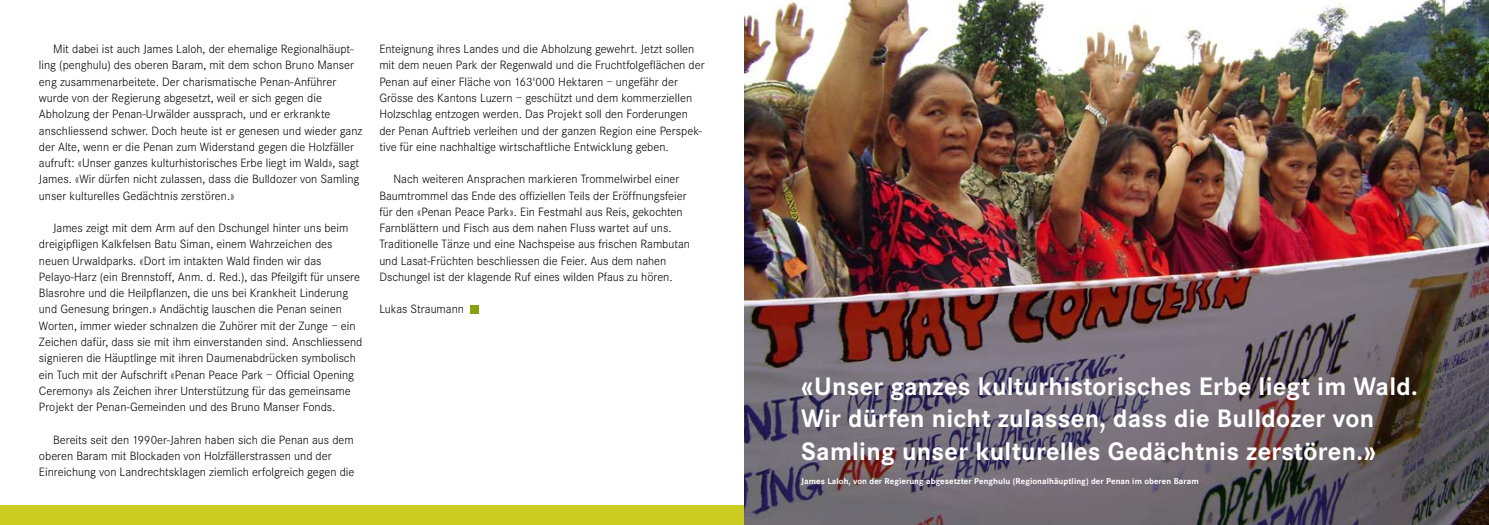
<style>
.page{position:relative;width:1489px;height:525px;background:#fff}
.page>*{position:absolute;margin:0;border:0;box-sizing:border-box;transform-origin:0 0}
.t1{font:700 26.25px/32.5px "Corporate S";letter-spacing:.01em;color:#fff}
.t2{font:300 12.5px/16.2px "Corporate S";color:#000}
.t3{font:700 8.75px "Corporate S";letter-spacing:.01em;color:#fff}
</style>
<div class="page">
<div style="left:0;top:505px;width:1488px;height:19px;background:#cccd23"></div>
<img style="left:744px;top:0;width:744px;height:524px">
<div style="left:470px;top:305px;width:8px;height:8px;background:#84a30e"></div>
<p class="t2" style="left:39px;top:41px;width:325px;text-indent:14px">Mit dabei ist auch James Laloh, der ehemalige Regionalhäupt&shy;ling (penghulu) des oberen Baram, mit dem schon Bruno Manser eng zusammenarbeitete. Der charismatische Penan-Anführer wurde von der Regierung abgesetzt, weil er sich gegen die Abholzung der Penan-Urwälder aussprach, und er erkrankte anschliessend schwer. Doch heute ist er genesen und wieder ganz der Alte, wenn er die Penan zum Widerstand gegen die Holzfäller aufruft: «Unser ganzes kulturhistorisches Erbe liegt im Wald», sagt James. «Wir dürfen nicht zulassen, dass die Bulldozer von Samling unser kulturelles Gedächtnis zerstören.»</p>
<p class="t2" style="left:39px;top:220px;width:325px;text-indent:14px">James zeigt mit dem Arm auf den Dschungel hinter uns beim dreigipfligen Kalkfelsen Batu Siman, einem Wahrzeichen des neuen Urwaldparks. «Dort im intakten Wald finden wir das Pelayo-Harz (ein Brennstoff, Anm. d. Red.), das Pfeilgift für unsere Blasrohre und die Heilpflanzen, die uns bei Krankheit Linderung und Genesung bringen.» Andächtig lauschen die Penan seinen Worten, immer wieder schnalzen die Zuhörer mit der Zunge – ein Zeichen dafür, dass sie mit ihm einverstanden sind. Anschliessend signieren die Häuptlinge mit ihren Daumenabdrücken symbolisch ein Tuch mit der Aufschrift «Penan Peace Park – Official Opening Ceremony» als Zeichen ihrer Unterstützung für das gemeinsame Projekt der Penan-Gemeinden und des Bruno Manser Fonds.</p>
<p class="t2" style="left:39px;top:431px;width:317px;text-indent:14px">Bereits seit den 1990er-Jahren haben sich die Penan aus dem oberen Baram mit Blockaden von Holzfällerstrassen und der<br>Einreichung von Landrechtsklagen ziemlich erfolgreich gegen die</p>
<p class="t2" style="left:379px;top:41px;width:327px">Enteignung ihres Landes und die Abholzung gewehrt. Jetzt sollen mit dem neuen Park der Regenwald und die Fruchtfolgeflächen der Penan auf einer Fläche von 163'000 Hektaren – ungefähr der Grösse des Kantons Luzern – geschützt und dem kommerziellen Holzschlag entzogen werden. Das Projekt soll den Forderungen der Penan Auftrieb verleihen und der ganzen Region eine Perspek&shy;tive für eine nachhaltige wirtschaftliche Entwicklung geben.</p>
<p class="t2" style="left:379px;top:171px;width:312px;text-indent:14px">Nach weiteren Ansprachen markieren Trommelwirbel einer Baumtrommel das Ende des offiziellen Teils der Eröffnungsfeier für den «Penan Peace Park». Ein Festmahl aus Reis, gekochten Farnblättern und Fisch aus dem nahen Fluss wartet auf uns.<br>Traditionelle Tänze und eine Nachspeise aus frischen Rambutan und Lasat-Früchten beschliessen die Feier. Aus dem nahen Dschungel ist der klagende Ruf eines wilden Pfaus zu hören.</p>
<p class="t2" style="left:379px;top:301px;width:86px">Lukas Straumann</p>
<h1 class="t1" style="left:801px;top:370px;width:618px">«Unser ganzes kulturhistorisches Erbe liegt im Wald.<br>Wir dürfen nicht zulassen, dass die Bulldozer von<br>Samling unser kulturelles Gedächtnis zerstören.»</h1>
<p class="t3" style="left:801px;top:476px;width:399px">James Laloh, von der Regierung abgesetzter Penghulu (Regionalhäuptling) der Penan im oberen Baram</p>
</div>
